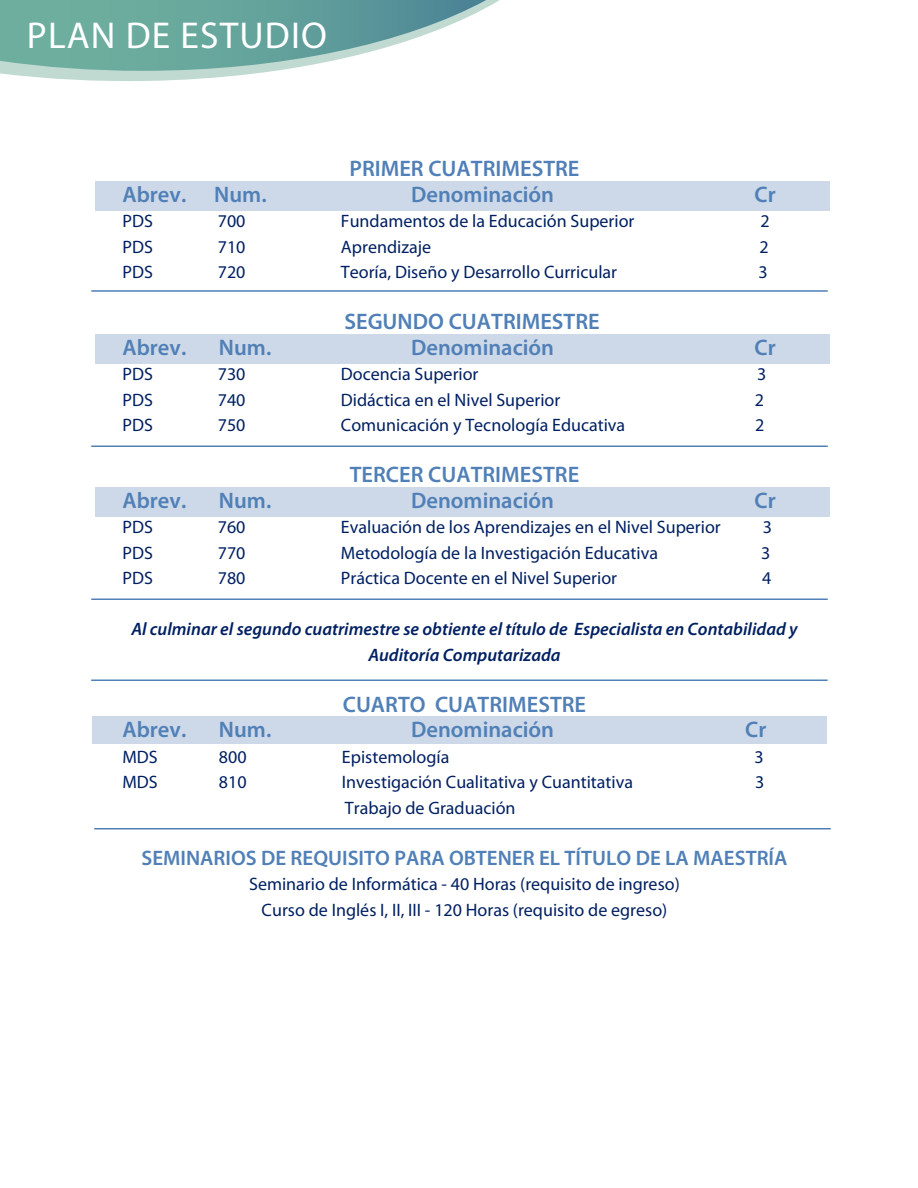
<style>
.page{position:relative;width:918px;height:1188px;background:#fff}
.page>*{position:absolute;margin:0;border:0;box-sizing:border-box;transform-origin:0 0}
.t1{font:37.5px "Myriad Pro";letter-spacing:.03em;color:#fff}
.t2{font:600 22.5px "Myriad Pro";color:#5080b7}
.t3{font:600 21px "Myriad Pro";color:#5080b7}
.t4{font:18px/25.5px "Myriad Pro";color:#002061;text-align:center}
.t5{font:italic 600 18px/25.5px "Myriad Pro";color:#002061;text-align:center}
</style>
<div class="page">
<svg style="left:0;top:0;width:500px;height:81px"></svg>
<div style="left:92px;top:716px;width:735px;height:27px;background:#cdd9e8"></div>
<div style="left:95px;top:487px;width:735px;height:30px;background:#cdd9e8"></div>
<div style="left:95px;top:334px;width:735px;height:30px;background:#cdd9e8"></div>
<div style="left:95px;top:181px;width:735px;height:30px;background:#cdd9e8"></div>
<hr style="left:91px;top:446px;width:737px;height:1px;background:#5080b7">
<hr style="left:91px;top:598px;width:737px;height:2px;background:#5080b7">
<hr style="left:94px;top:828px;width:737px;height:2px;background:#5080b7">
<hr style="left:91px;top:290px;width:737px;height:2px;background:#5080b7">
<hr style="left:91px;top:680px;width:737px;height:1px;background:#5080b7">
<h1 class="t1" style="left:27px;top:13px;width:301px">PLAN DE ESTUDIO</h1>
<p class="t2" style="left:349px;top:154px;width:232px">PRIMER CUATRIMESTRE</p>
<p class="t2" style="left:123px;top:180px;width:146px">Abrev. Num.</p>
<p class="t2" style="left:411px;top:180px;width:145px">Denominación</p>
<p class="t2" style="left:754px;top:180px;width:23px">Cr</p>
<p class="t4" style="left:123px;top:208px;width:32px">PDS</p>
<p class="t4" style="left:218px;top:208px;width:29px">700</p>
<p class="t4" style="left:341px;top:208px;width:295px">Fundamentos de la Educación Superior</p>
<p class="t4" style="left:760px;top:208px;width:11px">2</p>
<p class="t4" style="left:123px;top:234px;width:32px">PDS</p>
<p class="t4" style="left:218px;top:234px;width:29px">710</p>
<p class="t4" style="left:341px;top:234px;width:92px">Aprendizaje</p>
<p class="t4" style="left:759px;top:234px;width:11px">2</p>
<p class="t4" style="left:123px;top:259px;width:32px">PDS</p>
<p class="t4" style="left:218px;top:259px;width:29px">720</p>
<p class="t4" style="left:341px;top:259px;width:278px">Teoría, Diseño y Desarrollo Curricular</p>
<p class="t4" style="left:758px;top:259px;width:11px">3</p>
<p class="t2" style="left:344px;top:307px;width:257px">SEGUNDO CUATRIMESTRE</p>
<p class="t2" style="left:123px;top:333px;width:65px">Abrev.</p>
<p class="t2" style="left:219px;top:333px;width:54px">Num.</p>
<p class="t2" style="left:411px;top:333px;width:145px">Denominación</p>
<p class="t2" style="left:754px;top:333px;width:23px">Cr</p>
<p class="t4" style="left:123px;top:361px;width:32px">PDS</p>
<p class="t4" style="left:218px;top:361px;width:29px">730</p>
<p class="t4" style="left:341px;top:361px;width:139px">Docencia Superior</p>
<p class="t4" style="left:757px;top:361px;width:11px">3</p>
<p class="t4" style="left:123px;top:387px;width:32px">PDS</p>
<p class="t4" style="left:218px;top:387px;width:29px">740</p>
<p class="t4" style="left:341px;top:387px;width:221px">Didáctica en el Nivel Superior</p>
<p class="t4" style="left:755px;top:387px;width:11px">2</p>
<p class="t4" style="left:123px;top:412px;width:32px">PDS</p>
<p class="t4" style="left:218px;top:412px;width:29px">750</p>
<p class="t4" style="left:341px;top:412px;width:286px">Comunicación y Tecnología Educativa</p>
<p class="t4" style="left:755px;top:412px;width:11px">2</p>
<p class="t2" style="left:350px;top:460px;width:231px">TERCER CUATRIMESTRE</p>
<p class="t2" style="left:123px;top:486px;width:65px">Abrev.</p>
<p class="t2" style="left:219px;top:486px;width:54px">Num.</p>
<p class="t2" style="left:411px;top:486px;width:145px">Denominación</p>
<p class="t2" style="left:754px;top:486px;width:23px">Cr</p>
<p class="t4" style="left:123px;top:514px;width:32px">PDS</p>
<p class="t4" style="left:218px;top:514px;width:29px">760</p>
<p class="t4" style="left:341px;top:514px;width:381px">Evaluación de los Aprendizajes en el Nivel Superior</p>
<p class="t4" style="left:763px;top:514px;width:11px">3</p>
<p class="t4" style="left:123px;top:540px;width:32px">PDS</p>
<p class="t4" style="left:218px;top:540px;width:29px">770</p>
<p class="t4" style="left:341px;top:540px;width:319px">Metodología de la Investigación Educativa</p>
<p class="t4" style="left:761px;top:540px;width:11px">3</p>
<p class="t4" style="left:123px;top:565px;width:32px">PDS</p>
<p class="t4" style="left:218px;top:565px;width:29px">780</p>
<p class="t4" style="left:341px;top:565px;width:278px">Práctica Docente en el Nivel Superior</p>
<p class="t4" style="left:762px;top:565px;width:11px">4</p>
<p class="t5" style="left:131px;top:616px;width:668px">Al culminar el segundo cuatrimestre se obtiente el título de Especialista en Contabilidad y<br>Auditoría Computarizada</p>
<p class="t2" style="left:343px;top:690px;width:245px">CUARTO CUATRIMESTRE</p>
<p class="t2" style="left:123px;top:715px;width:65px">Abrev.</p>
<p class="t2" style="left:219px;top:715px;width:54px">Num.</p>
<p class="t2" style="left:411px;top:715px;width:145px">Denominación</p>
<p class="t2" style="left:745px;top:715px;width:23px">Cr</p>
<p class="t4" style="left:123px;top:744px;width:37px">MDS</p>
<p class="t4" style="left:219px;top:744px;width:29px">800</p>
<p class="t4" style="left:342px;top:744px;width:109px">Epistemología</p>
<p class="t4" style="left:755px;top:744px;width:11px">3</p>
<p class="t4" style="left:123px;top:769px;width:37px">MDS</p>
<p class="t4" style="left:219px;top:769px;width:29px">810</p>
<p class="t4" style="left:342px;top:769px;width:293px">Investigación Cualitativa y Cuantitativa</p>
<p class="t4" style="left:755px;top:769px;width:11px">3</p>
<p class="t4" style="left:345px;top:795px;width:172px">Trabajo de Graduación</p>
<p class="t3" style="left:141px;top:844px;width:648px">SEMINARIOS DE REQUISITO PARA OBTENER EL TÍTULO DE LA MAESTRÍA</p>
<p class="t4" style="left:249px;top:871px;width:432px">Seminario de Informática - 40 Horas (requisito de ingreso)<br>Curso de Inglés I, II, III - 120 Horas (requisito de egreso)</p>
</div>
